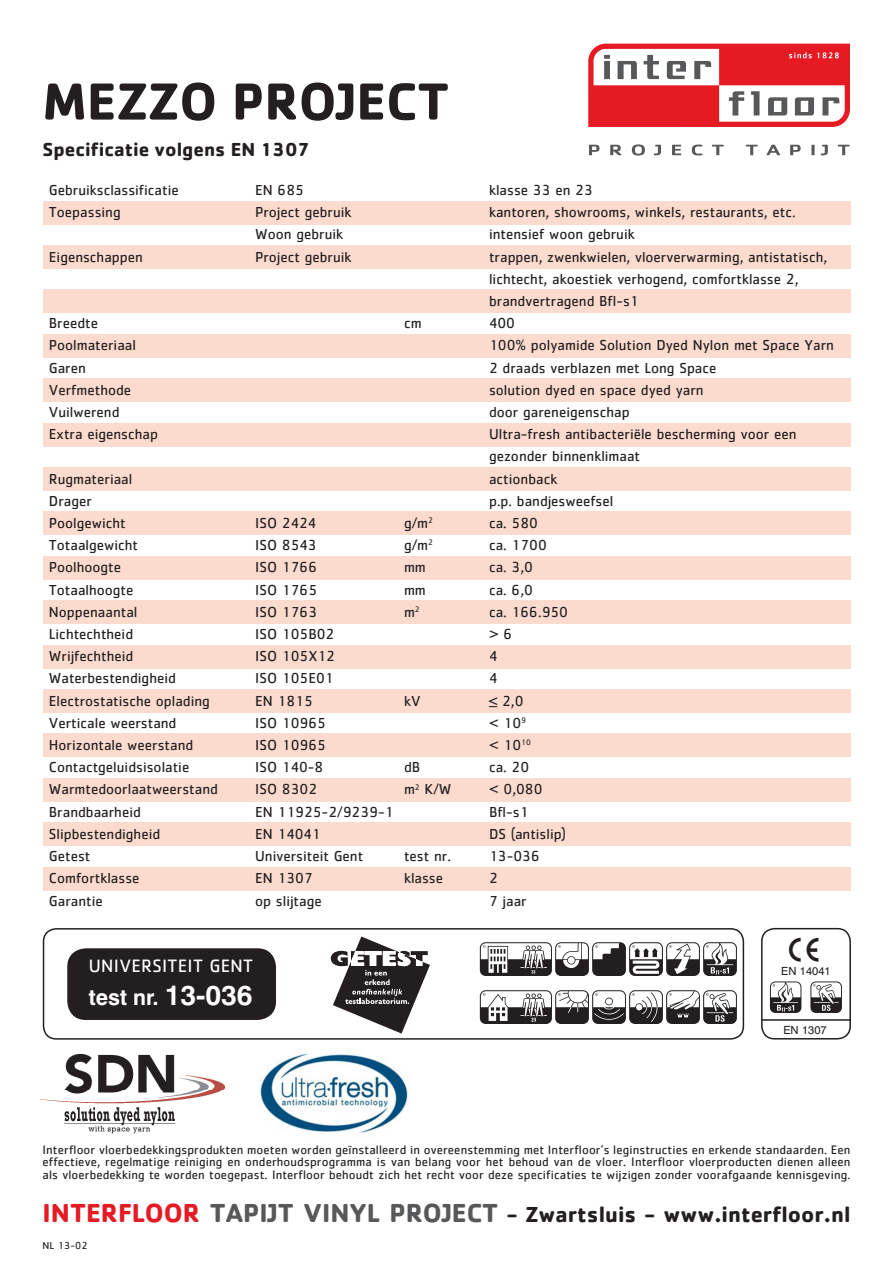
<style>
.page{position:relative;width:893px;height:1263px;background:#fff}
.page>*{position:absolute;margin:0;border:0;box-sizing:border-box;transform-origin:0 0}
.t1{font:67.5px "Floor Symbols II Covering Standard";color:#231f20}
.t2{font:700 54px "Cachet";color:#231f20}
.t3{font:700 22.5px "Cachet";color:#231f20}
.t4{font:700 21.75px "Swiss 721 BT";color:#fff}
.t5{font:700 19.5px "Cachet";color:#231f20}
.t6{font:18.6px "Cachet";color:#fff}
.t7{font:15px/22.2px "Cachet";color:#231f20}
.t8{font:12.75px/12.8px "Cachet";letter-spacing:.01em;color:#231f20;text-align:justify}
.t9{font:11.25px "Swiss 721 BT";color:#231f20}
.t10{font:10.5px "Cachet";color:#231f20}
.s1{font-size:27.75px}
.s2{font-size:27px;color:#e51a23}
.s3{font-size:27px;color:#57585a}
</style>
<div class="page">
<div style="left:43px;top:201px;width:807px;height:23px;background:#fbdbcd"></div>
<div style="left:43px;top:245px;width:807px;height:24px;background:#fbdbcd"></div>
<div style="left:43px;top:290px;width:807px;height:23px;background:#fbdbcd"></div>
<div style="left:43px;top:334px;width:807px;height:24px;background:#fbdbcd"></div>
<div style="left:43px;top:378px;width:807px;height:24px;background:#fbdbcd"></div>
<div style="left:43px;top:423px;width:807px;height:23px;background:#fbdbcd"></div>
<div style="left:43px;top:467px;width:807px;height:24px;background:#fbdbcd"></div>
<div style="left:43px;top:512px;width:807px;height:23px;background:#fbdbcd"></div>
<div style="left:43px;top:556px;width:807px;height:24px;background:#fbdbcd"></div>
<div style="left:43px;top:600px;width:807px;height:24px;background:#fbdbcd"></div>
<div style="left:43px;top:645px;width:807px;height:23px;background:#fbdbcd"></div>
<div style="left:43px;top:689px;width:807px;height:24px;background:#fbdbcd"></div>
<div style="left:43px;top:734px;width:807px;height:23px;background:#fbdbcd"></div>
<div style="left:43px;top:778px;width:807px;height:24px;background:#fbdbcd"></div>
<div style="left:43px;top:822px;width:807px;height:24px;background:#fbdbcd"></div>
<div style="left:43px;top:867px;width:807px;height:23px;background:#fbdbcd"></div>
<img style="left:260px;top:1053px;width:148px;height:80px">
<svg style="left:588px;top:43px;width:262px;height:84px"></svg>
<svg style="left:589px;top:145px;width:10px;height:10px"></svg>
<svg style="left:610px;top:145px;width:12px;height:10px"></svg>
<svg style="left:632px;top:144px;width:13px;height:12px"></svg>
<svg style="left:654px;top:145px;width:7px;height:10px"></svg>
<svg style="left:672px;top:145px;width:9px;height:10px"></svg>
<svg style="left:692px;top:145px;width:10px;height:10px"></svg>
<svg style="left:712px;top:145px;width:12px;height:10px"></svg>
<svg style="left:746px;top:145px;width:12px;height:10px"></svg>
<svg style="left:766px;top:145px;width:14px;height:10px"></svg>
<svg style="left:790px;top:145px;width:11px;height:10px"></svg>
<svg style="left:811px;top:145px;width:4px;height:10px"></svg>
<svg style="left:821px;top:145px;width:7px;height:10px"></svg>
<svg style="left:838px;top:145px;width:12px;height:10px"></svg>
<img style="left:41px;top:1053px;width:184px;height:80px">
<div style="left:761px;top:928px;width:90px;height:111px;border:2px solid #231f20;border-radius:13px"></div>
<hr style="left:762px;top:1019px;width:89px;height:2px;background:#231f20">
<div style="left:43px;top:928px;width:701px;height:112px;border:2px solid #231f20;border-radius:13px"></div>
<div style="left:67px;top:948px;width:209px;height:72px;background:#231f20;border-radius:19px"></div>
<svg style="left:331px;top:936px;width:99px;height:97px"></svg>
<h2 class="t2" style="left:43px;top:66px;width:408px">mezzo project</h2>
<h3 class="t5" style="left:43px;top:137px;width:269px">Specificatie volgens EN 1307</h3>
<p class="t7" style="left:49px;top:179px;width:131px">Gebruiksclassificatie</p>
<p class="t7" style="left:255px;top:179px;width:50px">EN 685</p>
<p class="t7" style="left:489px;top:179px;width:105px">klasse 33 en 23</p>
<p class="t7" style="left:49px;top:201px;width:73px">Toepassing</p>
<p class="t7" style="left:255px;top:201px;width:98px">Project gebruik</p>
<p class="t7" style="left:489px;top:201px;width:308px">kantoren, showrooms, winkels, restaurants, etc.</p>
<p class="t7" style="left:255px;top:223px;width:89px">Woon gebruik</p>
<p class="t7" style="left:489px;top:223px;width:147px">intensief woon gebruik</p>
<p class="t7" style="left:49px;top:245px;width:96px">Eigenschappen</p>
<p class="t7" style="left:255px;top:245px;width:98px">Project gebruik</p>
<p class="t7" style="left:489px;top:245px;width:340px">trappen, zwenkwielen, vloerverwarming, antistatisch, lichtecht, akoestiek verhogend, comfortklasse 2, brandvertragend Bfl-s1</p>
<p class="t7" style="left:49px;top:312px;width:51px">Breedte</p>
<p class="t7" style="left:404px;top:312px;width:19px">cm</p>
<p class="t7" style="left:489px;top:312px;width:27px">400</p>
<p class="t7" style="left:49px;top:334px;width:89px">Poolmateriaal</p>
<p class="t7" style="left:489px;top:334px;width:346px">100% polyamide Solution Dyed Nylon met Space Yarn</p>
<p class="t7" style="left:49px;top:356px;width:39px">Garen</p>
<p class="t7" style="left:489px;top:356px;width:229px">2 draads verblazen met Long Space</p>
<p class="t7" style="left:49px;top:378px;width:84px">Verfmethode</p>
<p class="t7" style="left:489px;top:378px;width:216px">solution dyed en space dyed yarn</p>
<p class="t7" style="left:49px;top:401px;width:72px">Vuilwerend</p>
<p class="t7" style="left:489px;top:401px;width:142px">door gareneigenschap</p>
<p class="t7" style="left:49px;top:423px;width:111px">Extra eigenschap</p>
<p class="t7" style="left:489px;top:423px;width:309px">Ultra-fresh antibacteriële bescherming voor een gezonder binnenklimaat</p>
<p class="t7" style="left:49px;top:467px;width:85px">Rugmateriaal</p>
<p class="t7" style="left:489px;top:467px;width:70px">actionback</p>
<p class="t7" style="left:49px;top:489px;width:44px">Drager</p>
<p class="t7" style="left:489px;top:489px;width:126px">p.p. bandjesweefsel</p>
<p class="t7" style="left:49px;top:512px;width:78px">Poolgewicht</p>
<p class="t7" style="left:255px;top:512px;width:63px">ISO 2424</p>
<p class="t7" style="left:404px;top:512px;width:31px">g/m<sup>2</sup></p>
<p class="t7" style="left:489px;top:512px;width:51px">ca. 580</p>
<p class="t7" style="left:49px;top:534px;width:91px">Totaalgewicht</p>
<p class="t7" style="left:255px;top:534px;width:63px">ISO 8543</p>
<p class="t7" style="left:404px;top:534px;width:31px">g/m<sup>2</sup></p>
<p class="t7" style="left:489px;top:534px;width:59px">ca. 1700</p>
<p class="t7" style="left:49px;top:556px;width:74px">Poolhoogte</p>
<p class="t7" style="left:255px;top:556px;width:63px">ISO 1766</p>
<p class="t7" style="left:404px;top:556px;width:23px">mm</p>
<p class="t7" style="left:489px;top:556px;width:45px">ca. 3,0</p>
<p class="t7" style="left:49px;top:578px;width:86px">Totaalhoogte</p>
<p class="t7" style="left:255px;top:578px;width:63px">ISO 1765</p>
<p class="t7" style="left:404px;top:578px;width:23px">mm</p>
<p class="t7" style="left:489px;top:578px;width:45px">ca. 6,0</p>
<p class="t7" style="left:49px;top:600px;width:90px">Noppenaantal</p>
<p class="t7" style="left:255px;top:600px;width:63px">ISO 1763</p>
<p class="t7" style="left:404px;top:600px;width:17px">m<sup>2</sup></p>
<p class="t7" style="left:489px;top:600px;width:81px">ca. 166.950</p>
<p class="t7" style="left:49px;top:623px;width:86px">Lichtechtheid</p>
<p class="t7" style="left:255px;top:623px;width:81px">ISO 105B02</p>
<p class="t7" style="left:489px;top:623px;width:25px">&gt; 6</p>
<p class="t7" style="left:49px;top:645px;width:86px">Wrijfechtheid</p>
<p class="t7" style="left:255px;top:645px;width:81px">ISO 105X12</p>
<p class="t7" style="left:489px;top:645px;width:10px">4</p>
<p class="t7" style="left:49px;top:667px;width:129px">Waterbestendigheid</p>
<p class="t7" style="left:255px;top:667px;width:80px">ISO 105E01</p>
<p class="t7" style="left:489px;top:667px;width:10px">4</p>
<p class="t7" style="left:49px;top:689px;width:163px">Electrostatische oplading</p>
<p class="t7" style="left:255px;top:689px;width:59px">EN 1815</p>
<p class="t7" style="left:404px;top:689px;width:18px">kV</p>
<p class="t7" style="left:489px;top:689px;width:36px">≤ 2,0</p>
<p class="t7" style="left:49px;top:711px;width:129px">Verticale weerstand</p>
<p class="t7" style="left:255px;top:711px;width:72px">ISO 10965</p>
<p class="t7" style="left:489px;top:711px;width:38px">&lt; 10<sup>9</sup></p>
<p class="t7" style="left:49px;top:734px;width:146px">Horizontale weerstand</p>
<p class="t7" style="left:255px;top:734px;width:72px">ISO 10965</p>
<p class="t7" style="left:489px;top:734px;width:43px">&lt; 10<sup>10</sup></p>
<p class="t7" style="left:49px;top:756px;width:142px">Contactgeluidsisolatie</p>
<p class="t7" style="left:255px;top:756px;width:70px">ISO 140-8</p>
<p class="t7" style="left:404px;top:756px;width:18px">dB</p>
<p class="t7" style="left:489px;top:756px;width:42px">ca. 20</p>
<p class="t7" style="left:49px;top:778px;width:171px">Warmtedoorlaatweerstand</p>
<p class="t7" style="left:255px;top:778px;width:63px">ISO 8302</p>
<p class="t7" style="left:404px;top:778px;width:49px">m<sup>2</sup> K/W</p>
<p class="t7" style="left:489px;top:778px;width:55px">&lt; 0,080</p>
<p class="t7" style="left:49px;top:800px;width:93px">Brandbaarheid</p>
<p class="t7" style="left:255px;top:800px;width:140px">EN 11925-2/9239-1</p>
<p class="t7" style="left:489px;top:800px;width:41px">Bfl-s1</p>
<p class="t7" style="left:49px;top:822px;width:113px">Slipbestendigheid</p>
<p class="t7" style="left:255px;top:822px;width:67px">EN 14041</p>
<p class="t7" style="left:489px;top:822px;width:78px">DS (antislip)</p>
<p class="t7" style="left:49px;top:845px;width:43px">Getest</p>
<p class="t7" style="left:255px;top:845px;width:110px">Universiteit Gent</p>
<p class="t7" style="left:404px;top:845px;width:48px">test nr.</p>
<p class="t7" style="left:489px;top:845px;width:52px">13-036</p>
<p class="t7" style="left:49px;top:867px;width:92px">Comfortklasse</p>
<p class="t7" style="left:255px;top:867px;width:59px">EN 1307</p>
<p class="t7" style="left:404px;top:867px;width:41px">klasse</p>
<p class="t7" style="left:489px;top:867px;width:10px">2</p>
<p class="t7" style="left:49px;top:889px;width:55px">Garantie</p>
<p class="t7" style="left:255px;top:889px;width:68px">op slijtage</p>
<p class="t7" style="left:489px;top:889px;width:39px">7 jaar</p>
<p class="t6" style="left:89px;top:955px;width:23px">Universiteit</p>
<p class="t6" style="left:209px;top:955px;width:23px">Gent</p>
<h3 class="t4" style="left:89px;top:984px;width:165px">test nr. <span class="s1">13-036</span></h3>
<h1 class="t1" style="left:590px;top:961px;width:114px">▲❑●</h1>
<p class="t9" style="left:781px;top:965px;width:51px">EN 14041</p>
<p class="t9" style="left:783px;top:1023px;width:45px">EN 1307</p>
<p class="t8" style="left:43px;top:1143px;width:809px">Interfloor vloerbedekkingsprodukten moeten worden geïnstalleerd in overeenstemming met Interfloor’s leginstructies en erkende standaarden. Een effectieve, regelmatige reiniging en onderhoudsprogramma is van belang voor het behoud van de vloer. Interfloor vloerproducten dienen alleen als vloerbedekking te worden toegepast. Interfloor behoudt zich het recht voor deze specificaties te wijzigen zonder voorafgaande kennisgeving.</p>
<h3 class="t3" style="left:43px;top:1200px;width:809px"><span class="s2">Interfloor</span> <span class="s3">Tapijt Vinyl Project</span> - Zwartsluis - www.interfloor.nl</h3>
<p class="t10" style="left:43px;top:1239px;width:47px">NL 13-02</p>
</div>
